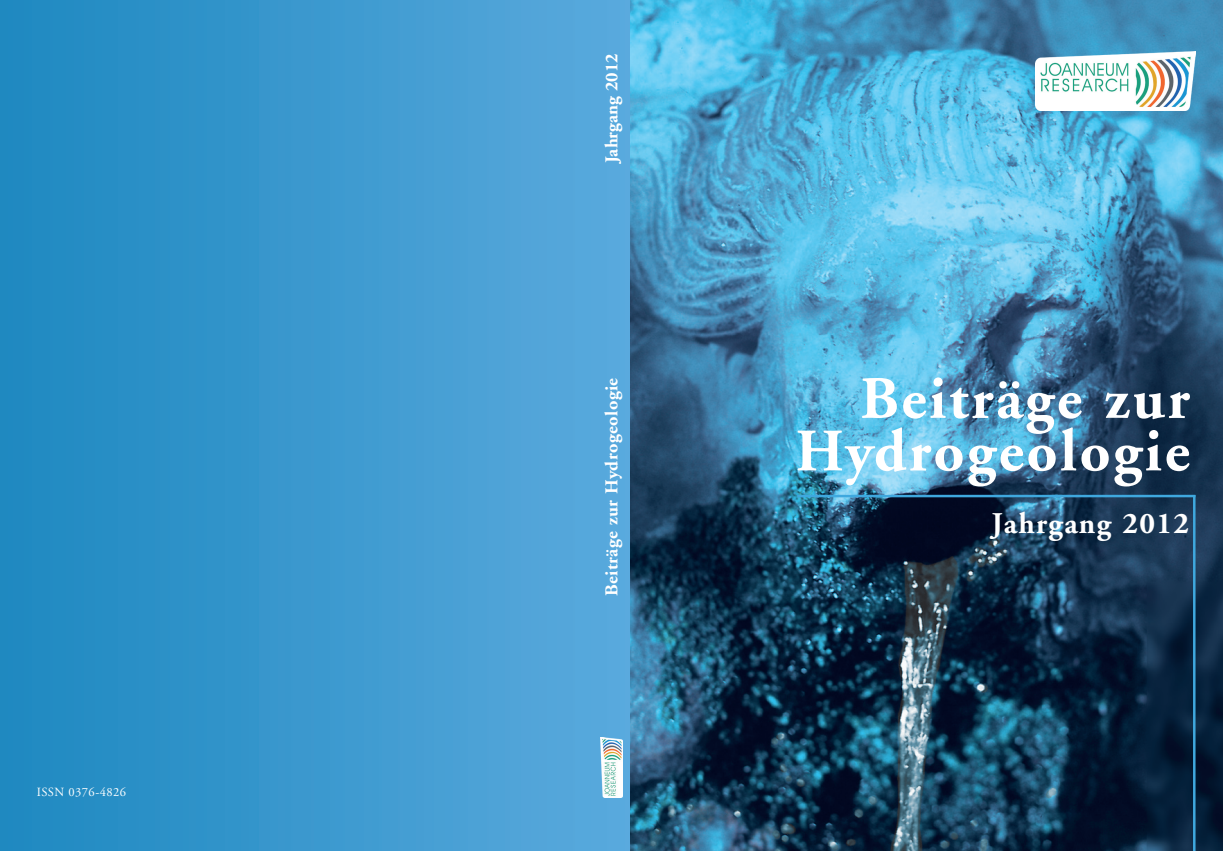
<style>
.page{position:relative;width:1223px;height:851px;background:#fff}
.page>*{position:absolute;margin:0;border:0;box-sizing:border-box;transform-origin:0 0}
.t1{font:700 60px/52.5px "Adobe Garamond";letter-spacing:.045em;color:#fff;text-align:right}
.t2{font:700 30px "Adobe Garamond";letter-spacing:.045em;color:#fff}
.t3{font:700 18.12px "Adobe Garamond";letter-spacing:.02em;color:#fff}
.t4{font:700 18.12px "Adobe Garamond";color:#fff}
.brot{font:12.5px "Adobe Garamond";letter-spacing:.035em;color:#fff}
</style>
<div class="page">
<div style="left:0;top:0;width:647px;height:850px;background:linear-gradient(to right,#1d88c0,#5baadd)"></div>
<img style="left:631px;top:0;width:591px;height:850px">
<hr style="left:797px;top:494px;width:398px;height:3px;background:#3fa8de">
<hr style="left:1192px;top:495px;width:3px;height:355px;background:#3fa8de">
<img style="left:1035px;top:52px;width:160px;height:59px">
<img style="left:600px;top:737px;width:22px;height:60px">
<p class="brot" style="left:37px;top:785px;width:91px">ISSN 0376-4826</p>
<p class="t4" style="left:602px;top:163px;width:111px;rotate:-90deg">Jahrgang 2012</p>
<p class="t3" style="left:602px;top:596px;width:220px;rotate:-90deg">Beiträge zur Hydrogeologie</p>
<p class="t1" style="left:795px;top:373px;width:396px">Beiträge zur<br>Hydrogeologie</p>
<p class="t2" style="left:991px;top:507px;width:199px">Jahrgang 2012</p>
</div>
